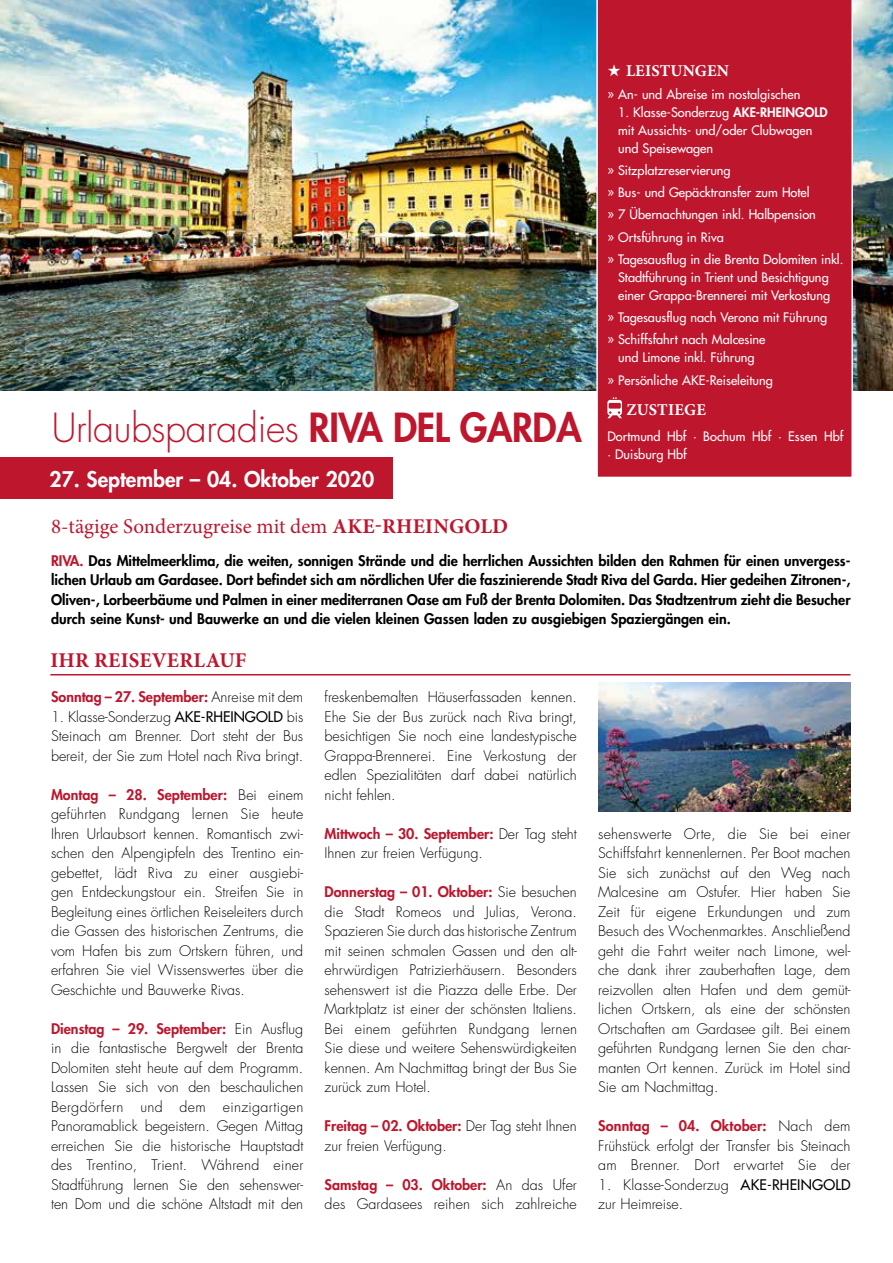
<style>
.page{position:relative;width:893px;height:1263px;background:#fff}
.page>*{position:absolute;margin:0;border:0;box-sizing:border-box;transform-origin:0 0}
.t1{font:300 39px "Futura Std";letter-spacing:-.01em;color:#bd162d;scale:.96 1}
.t2{font:21px "Minion Pro";color:#bd162d}
.t3{font:800 21px "Futura Std";color:#fff}
.t4{font:700 21px "Minion Pro";letter-spacing:.01em;color:#bd162d}
.t5{font:700 16.5px "Minion Pro";letter-spacing:.01em;color:#fff}
.t6{font:300 14.25px/19.5px "Futura Std";color:#000;text-align:justify}
.t7{font:800 14.25px/19.5px "Futura Std";color:#000;text-align:justify}
.t8{font:800 14.25px "Futura Std";color:#bd162d}
.t9{font:500 12.75px/22.2px "Futura Std";color:#fff}
.s1{font-weight:800}
.s2{font-weight:700}
.s3{color:#bd162d}
.s4{font-weight:300;color:#000}
.s5{font-weight:500}
.s6{font-weight:800;color:#bd162d}
</style>
<div class="page">
<img style="left:854px;top:0;width:39px;height:390px">
<img style="left:0;top:0;width:596px;height:390px">
<div style="left:596px;top:0;width:258px;height:477px;background:#bd162d"></div>
<div style="left:0;top:458px;width:392px;height:41px;background:#bd162d"></div>
<hr style="left:50px;top:674px;width:800px;height:1px;background:#bd162d">
<svg style="left:607px;top:397px;width:15px;height:21px"></svg>
<img style="left:598px;top:682px;width:252px;height:129px">
<h1 class="t1" style="left:52px;top:404px;width:554px">Urlaubsparadies <span class="s1">RIVA DEL GARDA</span></h1>
<h2 class="t3" style="left:50px;top:466px;width:326px">27. September – 04. Oktober 2020</h2>
<h2 class="t2" style="left:51px;top:512px;width:459px">8-tägige Sonderzugreise mit dem <span class="s2">AKE-RHEINGOLD</span></h2>
<p class="t5" style="left:607px;top:59px;width:123px">★ LEISTUNGEN</p>
<p class="t9" style="left:607px;top:83px;width:195px">» An- und Abreise im nostalgischen</p>
<p class="t9" style="left:618px;top:103px;width:211px;line-height:18px">1. Klasse-Sonderzug <span class="s1">AKE-RHEINGOLD </span>mit Aussichts- und/oder Clubwagen und Speisewagen</p>
<p class="t9" style="left:607px;top:159px;width:237px">» Sitzplatzreservierung<br>» Bus- und Gepäcktransfer zum Hotel<br>» 7 Übernachtungen inkl. Halbpension<br>» Ortsführung in Riva<br>» Tagesausflug in die Brenta Dolomiten inkl.</p>
<p class="t9" style="left:618px;top:268px;width:213px;line-height:18px">Stadtführung in Trient und Besichtigung einer Grappa-Brennerei mit Verkostung</p>
<p class="t9" style="left:607px;top:306px;width:221px">» Tagesausflug nach Verona mit Führung » Schiffsfahrt nach Malcesine</p>
<p class="t9" style="left:607px;top:347px;width:167px;text-align:center">und Limone inkl. Führung<br>» Persönliche AKE-Reiseleitung</p>
<p class="t5" style="left:626px;top:398px;width:81px">ZUSTIEGE</p>
<p class="t9" style="left:607px;top:428px;width:237px;line-height:18px">Dortmund Hbf ∙ Bochum Hbf ∙ Essen Hbf ∙ Duisburg Hbf</p>
<p class="t7" style="left:51px;top:550px;width:801px"><span class="s3">RIVA.</span> Das Mittelmeerklima, die weiten, sonnigen Strände und die herrlichen Aussichten bilden den Rahmen für einen unvergess&shy;lichen Urlaub am Gardasee. Dort befindet sich am nördlichen Ufer die faszinierende Stadt Riva del Garda. Hier gedeihen Zitronen-, Oliven-, Lorbeerbäume und Palmen in einer mediterranen Oase am Fuß der Brenta Dolomiten. Das Stadtzentrum zieht die Besucher durch seine Kunst- und Bauwerke an und die vielen kleinen Gassen laden zu ausgiebigen Spaziergängen ein.</p>
<h2 class="t4" style="left:50px;top:645px;width:198px">IHR REISEVERLAUF</h2>
<p class="t8" style="left:51px;top:688px;width:254px">Sonntag – 27. September: <span class="s4">Anreise mit dem</span></p>
<p class="t6" style="left:51px;top:707px;width:254px">1. Klasse-Sonderzug <span class="s5">AKE-RHEINGOLD</span> bis Steinach am Brenner. Dort steht der Bus bereit, der Sie zum Hotel nach Riva bringt.</p>
<p class="t6" style="left:51px;top:785px;width:254px"><span class="s6">Montag – 28. September:</span> Bei einem geführten Rundgang lernen Sie heute Ihren Urlaubsort kennen. Romantisch zwi&shy;schen den Alpengipfeln des Trentino ein&shy;gebettet, lädt Riva zu einer ausgiebi&shy;gen Entdeckungstour ein. Streifen Sie in Begleitung eines örtlichen Reiseleiters durch die Gassen des historischen Zentrums, die vom Hafen bis zum Ortskern führen, und erfahren Sie viel Wissenswertes über die Geschichte und Bauwerke Rivas.</p>
<p class="t6" style="left:51px;top:1019px;width:254px"><span class="s6">Dienstag – 29. September:</span> Ein Ausflug in die fantastische Bergwelt der Brenta Dolomiten steht heute auf dem Programm.<br>Lassen Sie sich von den beschaulichen Bergdörfern und dem einzigartigen Panoramablick begeistern. Gegen Mittag erreichen Sie die historische Hauptstadt des Trentino, Trient. Während einer Stadtführung lernen Sie den sehenswer&shy;ten Dom und die schöne Altstadt mit den</p>
<p class="t6" style="left:325px;top:687px;width:254px">freskenbemalten Häuserfassaden kennen.<br>Ehe Sie der Bus zurück nach Riva bringt, besichtigen Sie noch eine landestypische Grappa-Brennerei. Eine Verkostung der edlen Spezialitäten darf dabei natürlich nicht fehlen.</p>
<p class="t6" style="left:325px;top:824px;width:254px"><span class="s6">Mittwoch – 30. September:</span> Der Tag steht<br>Ihnen zur freien Verfügung.</p>
<p class="t6" style="left:325px;top:882px;width:254px"><span class="s6">Donnerstag – 01. Oktober:</span> Sie besuchen die Stadt Romeos und Julias, Verona.<br>Spazieren Sie durch das historische Zentrum mit seinen schmalen Gassen und den alt&shy;ehrwürdigen Patrizierhäusern. Besonders sehenswert ist die Piazza delle Erbe. Der Marktplatz ist einer der schönsten Italiens.<br>Bei einem geführten Rundgang lernen Sie diese und weitere Sehenswürdigkeiten kennen. Am Nachmittag bringt der Bus Sie zurück zum Hotel.</p>
<p class="t6" style="left:325px;top:1116px;width:254px"><span class="s6">Freitag – 02. Oktober:</span> Der Tag steht Ihnen zur freien Verfügung.</p>
<p class="t6" style="left:325px;top:1175px;width:254px"><span class="s6">Samstag – 03. Oktober:</span> An das Ufer des Gardasees reihen sich zahlreiche</p>
<p class="t6" style="left:598px;top:824px;width:254px">sehenswerte Orte, die Sie bei einer Schiffsfahrt kennenlernen. Per Boot machen Sie sich zunächst auf den Weg nach Malcesine am Ostufer. Hier haben Sie Zeit für eigene Erkundungen und zum Besuch des Wochenmarktes. Anschließend geht die Fahrt weiter nach Limone, wel&shy;che dank ihrer zauberhaften Lage, dem reizvollen alten Hafen und dem gemüt&shy;lichen Ortskern, als eine der schönsten Ortschaften am Gardasee gilt. Bei einem geführten Rundgang lernen Sie den char&shy;manten Ort kennen. Zurück im Hotel sind Sie am Nachmittag.</p>
<p class="t6" style="left:598px;top:1116px;width:254px"><span class="s6">Sonntag – 04. Oktober:</span> Nach dem Frühstück erfolgt der Transfer bis Steinach am Brenner. Dort erwartet Sie der</p>
<p class="t6" style="left:598px;top:1175px;width:254px">1. Klasse-Sonderzug <span class="s5">AKE-RHEINGOLD </span>zur Heimreise.</p>
</div>
